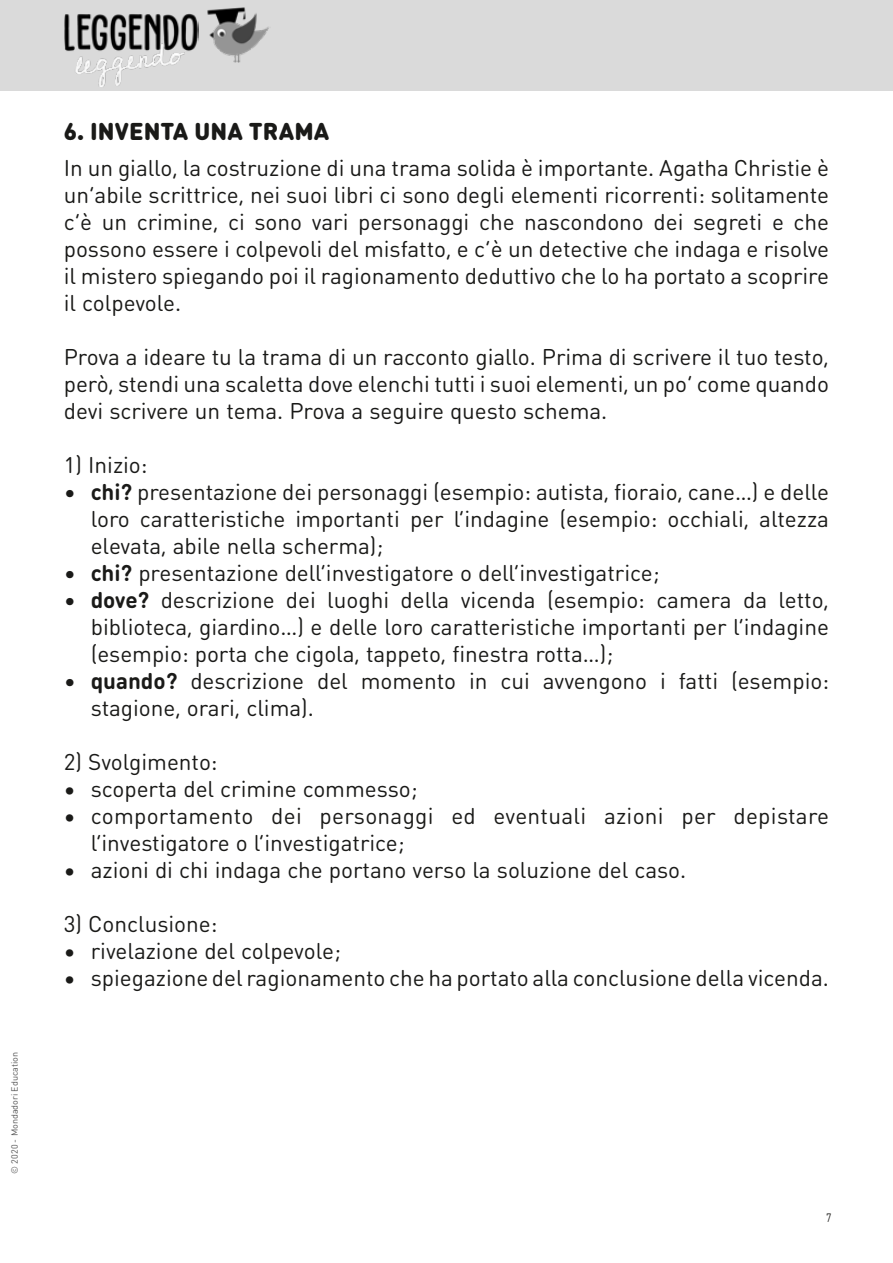
<style>
.page{position:relative;width:893px;height:1263px;background:#fff}
.page>*{position:absolute;margin:0;border:0;box-sizing:border-box;transform-origin:0 0}
.t1{font:900 24px "DIN Round Pro";letter-spacing:.005em;color:#1a1a18}
.t2{font:22.5px/27px "DIN Round Pro";color:#1a1a18;text-align:justify}
.t3{font:12px "DIN Round Pro";color:#1a1a18;scale:.85 1}
.t4{font:9px "DIN Round Pro";color:#565656}
.s1{font-weight:700}
</style>
<div class="page">
<div style="left:0;top:0;width:893px;height:91px;background:#dadada"></div>
<img style="left:207px;top:7px;width:62px;height:56px">
<img style="left:64px;top:13px;width:134px;height:74px">
<p class="t4" style="left:8px;top:1174px;width:123px;rotate:-90deg">© 2020 - Mondadori Education</p>
<p class="t1" style="left:64px;top:113px;width:267px">6. INVENTA UNA TRAMA</p>
<p class="t2" style="left:64px;top:153px;width:767px">In un giallo, la costruzione di una trama solida è importante. Agatha Christie è un’abile scrittrice, nei suoi libri ci sono degli elementi ricorrenti: solitamente c’è un crimine, ci sono vari personaggi che nascondono dei segreti e che possono essere i colpevoli del misfatto, e c’è un detective che indaga e risolve il mistero spiegando poi il ragionamento deduttivo che lo ha portato a scoprire il colpevole.</p>
<p class="t2" style="left:64px;top:342px;width:767px">Prova a ideare tu la trama di un racconto giallo. Prima di scrivere il tuo testo, però, stendi una scaletta dove elenchi tutti i suoi elementi, un po’ come quando devi scrivere un tema. Prova a seguire questo schema.</p>
<p class="t2" style="left:64px;top:450px;width:85px">1) Inizio:</p>
<p class="t2" style="left:91px;top:477px;width:740px;text-indent:-27px"><span class="s1">• chi?</span> presentazione dei personaggi (esempio: autista, fioraio, cane…) e delle loro caratteristiche importanti per l’indagine (esempio: occhiali, altezza elevata, abile nella scherma);</p>
<p class="t2" style="left:64px;top:558px;width:597px"><span class="s1">• chi?</span> presentazione dell’investigatore o dell’investigatrice;</p>
<p class="t2" style="left:91px;top:585px;width:740px;text-indent:-27px"><span class="s1">• dove?</span> descrizione dei luoghi della vicenda (esempio: camera da letto, biblioteca, giardino…) e delle loro caratteristiche importanti per l’indagine (esempio: porta che cigola, tappeto, finestra rotta…);</p>
<p class="t2" style="left:91px;top:666px;width:740px;text-indent:-27px"><span class="s1">• quando?</span> descrizione del momento in cui avvengono i fatti (esempio: stagione, orari, clima).</p>
<p class="t2" style="left:64px;top:747px;width:155px">2) Svolgimento:</p>
<p class="t2" style="left:64px;top:774px;width:355px">• scoperta del crimine commesso;</p>
<p class="t2" style="left:91px;top:801px;width:740px;text-indent:-27px">• comportamento dei personaggi ed eventuali azioni per depistare l’investigatore o l’investigatrice;</p>
<p class="t2" style="left:64px;top:855px;width:624px">• azioni di chi indaga che portano verso la soluzione del caso.</p>
<p class="t2" style="left:64px;top:909px;width:155px">3) Conclusione:</p>
<p class="t2" style="left:64px;top:936px;width:278px">• rivelazione del colpevole;</p>
<p class="t2" style="left:64px;top:963px;width:767px">• spiegazione del ragionamento che ha portato alla conclusione della vicenda.</p>
<p class="t3" style="left:826px;top:1210px;width:8px">7</p>
</div>
